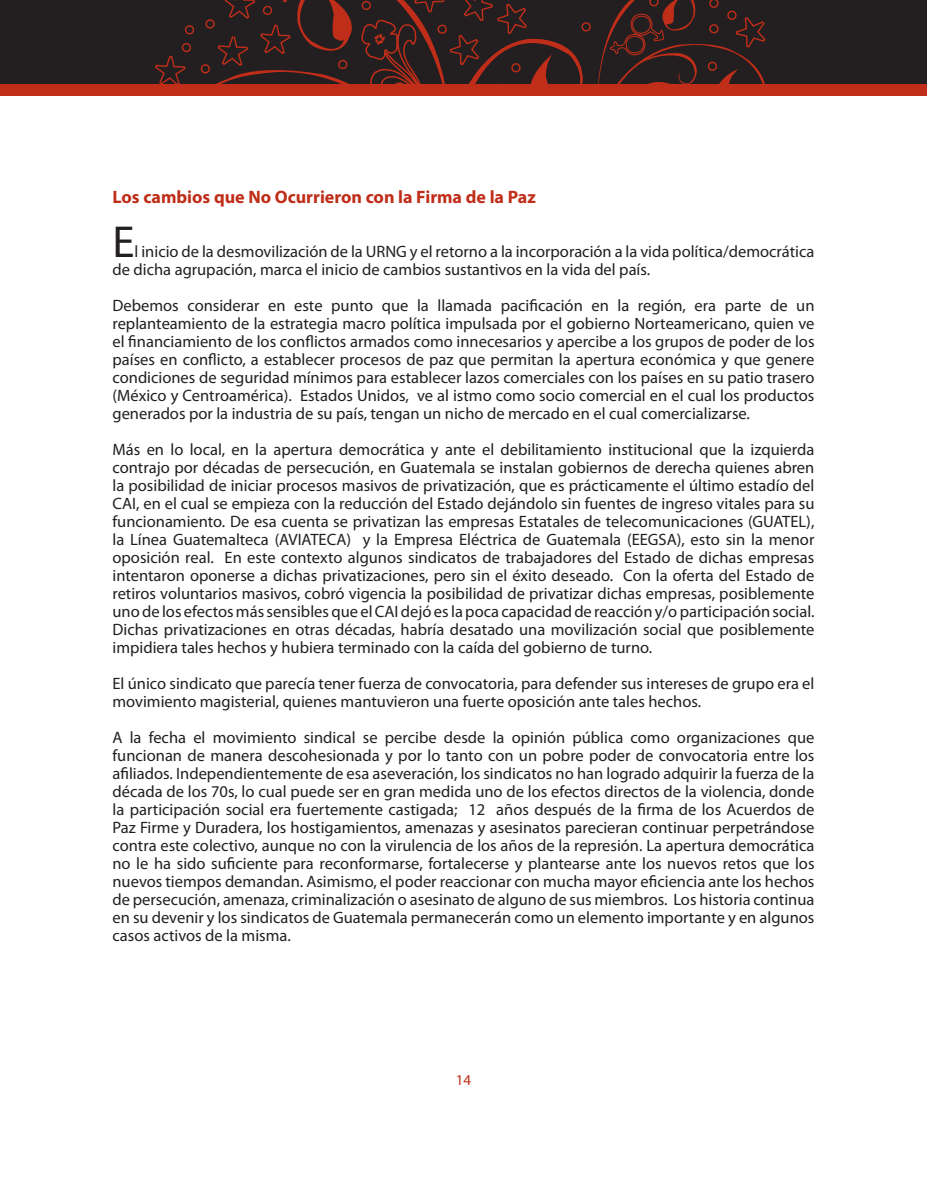
<style>
.page{position:relative;width:927px;height:1197px;background:#fff}
.page>*{position:absolute;margin:0;border:0;box-sizing:border-box;transform-origin:0 0}
.t1{font:45px "Myriad Pro";color:#231f20}
.t2{font:700 18px "Myriad Pro";color:#c02d19}
.t3{font:16.5px/18px "Myriad Pro";color:#231f20;text-align:justify}
.t4{font:15px "Myriad Pro";color:#c02d19}
</style>
<div class="page">
<div style="left:0;top:0;width:927px;height:86px;background:#231f20"></div>
<svg style="left:155px;top:0;width:611px;height:84px"></svg>
<div style="left:0;top:84px;width:927px;height:12px;background:#c02d19"></div>
<p class="t2" style="left:112px;top:185px;width:425px">Los cambios que No Ocurrieron con la Firma de la Paz</p>
<h1 class="t1" style="left:112px;top:214px;width:24px">E</h1>
<p class="t3" style="left:112px;top:242px;width:704px;text-indent:22px">l inicio de la desmovilización de la URNG y el retorno a la incorporación a la vida política/democrática de dicha agrupación, marca el inicio de cambios sustantivos en la vida del país.</p>
<p class="t3" style="left:112px;top:296px;width:704px">Debemos considerar en este punto que la llamada pacificación en la región, era parte de un replanteamiento de la estrategia macro política impulsada por el gobierno Norteamericano, quien ve el financiamiento de los conflictos armados como innecesarios y apercibe a los grupos de poder de los países en conflicto, a establecer procesos de paz que permitan la apertura económica y que genere condiciones de seguridad mínimos para establecer lazos comerciales con los países en su patio trasero (México y Centroamérica). Estados Unidos, ve al istmo como socio comercial en el cual los productos generados por la industria de su país, tengan un nicho de mercado en el cual comercializarse.</p>
<p class="t3" style="left:112px;top:440px;width:704px">Más en lo local, en la apertura democrática y ante el debilitamiento institucional que la izquierda contrajo por décadas de persecución, en Guatemala se instalan gobiernos de derecha quienes abren la posibilidad de iniciar procesos masivos de privatización, que es prácticamente el último estadío del CAI, en el cual se empieza con la reducción del Estado dejándolo sin fuentes de ingreso vitales para su funcionamiento. De esa cuenta se privatizan las empresas Estatales de telecomunicaciones (GUATEL), la Línea Guatemalteca (AVIATECA) y la Empresa Eléctrica de Guatemala (EEGSA), esto sin la menor oposición real. En este contexto algunos sindicatos de trabajadores del Estado de dichas empresas intentaron oponerse a dichas privatizaciones, pero sin el éxito deseado. Con la oferta del Estado de retiros voluntarios masivos, cobró vigencia la posibilidad de privatizar dichas empresas, posiblemente uno de los efectos más sensibles que el CAI dejó es la poca capacidad de reacción y/o participación social.<br>Dichas privatizaciones en otras décadas, habría desatado una movilización social que posiblemente impidiera tales hechos y hubiera terminado con la caída del gobierno de turno.</p>
<p class="t3" style="left:112px;top:674px;width:703px">El único sindicato que parecía tener fuerza de convocatoria, para defender sus intereses de grupo era el movimiento magisterial, quienes mantuvieron una fuerte oposición ante tales hechos.</p>
<p class="t3" style="left:112px;top:728px;width:704px">A la fecha el movimiento sindical se percibe desde la opinión pública como organizaciones que funcionan de manera descohesionada y por lo tanto con un pobre poder de convocatoria entre los afiliados. Independientemente de esa aseveración, los sindicatos no han logrado adquirir la fuerza de la década de los 70s, lo cual puede ser en gran medida uno de los efectos directos de la violencia, donde la participación social era fuertemente castigada; 12 años después de la firma de los Acuerdos de Paz Firme y Duradera, los hostigamientos, amenazas y asesinatos parecieran continuar perpetrándose contra este colectivo, aunque no con la virulencia de los años de la represión. La apertura democrática no le ha sido suficiente para reconformarse, fortalecerse y plantearse ante los nuevos retos que los nuevos tiempos demandan. Asimismo, el poder reaccionar con mucha mayor eficiencia ante los hechos de persecución, amenaza, criminalización o asesinato de alguno de sus miembros. Los historia continua en su devenir y los sindicatos de Guatemala permanecerán como un elemento importante y en algunos casos activos de la misma.</p>
<p class="t4" style="left:456px;top:1070px;width:17px">14</p>
</div>
